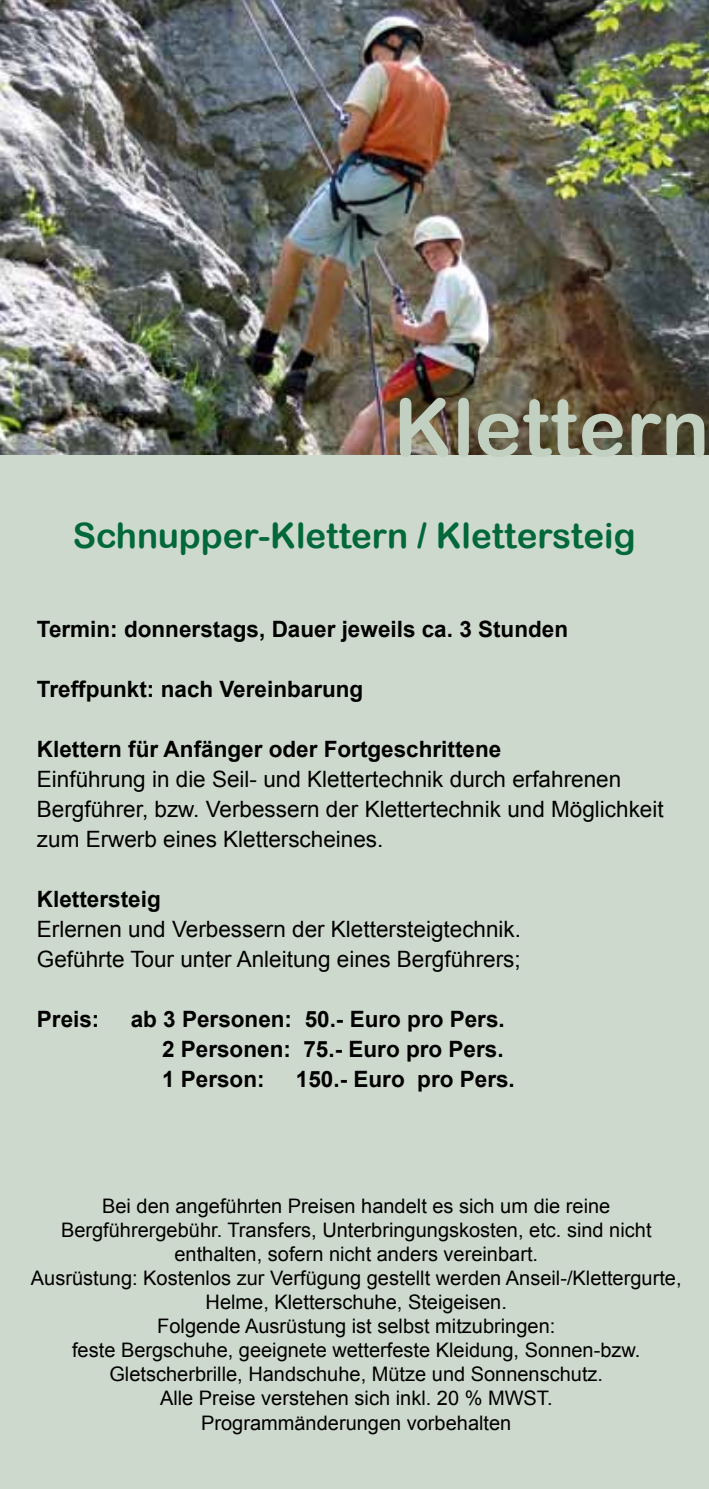
<style>
.page{position:relative;width:709px;height:1489px;background:#fff}
.page>*{position:absolute;margin:0;border:0;box-sizing:border-box;transform-origin:0 0}
.t1{font:80px "Arial Rounded MT Bold";color:#c2d0c1}
.t2{font:35px "Arial Rounded MT Bold";color:#006839}
.t3{font:22.5px/30px "Arial";color:#000}
.t4{font:700 22.5px/30px "Arial";color:#000;text-align:justify}
.t5{font:20px/24px "Arial";color:#000;text-align:center}
</style>
<div class="page">
<div style="left:0;top:0;width:709px;height:1488px;background:#ced9cd"></div>
<img style="left:0;top:0;width:709px;height:454px">
<h1 class="t1" style="left:393px;top:380px;width:317px">Klettern</h1>
<h2 class="t2" style="left:73px;top:515px;width:564px">Schnupper-Klettern / Klettersteig</h2>
<p class="t4" style="left:37px;top:614px;width:532px">Termin: donnerstags, Dauer jeweils ca. 3 Stunden</p>
<p class="t4" style="left:37px;top:674px;width:328px">Treffpunkt: nach Vereinbarung</p>
<p class="t4" style="left:37px;top:734px;width:466px">Klettern für Anfänger oder Fortgeschrittene</p>
<p class="t3" style="left:37px;top:764px;width:628px">Einführung in die Seil- und Klettertechnik durch erfahrenen<br>Bergführer, bzw. Verbessern der Klettertechnik und Möglichkeit zum Erwerb eines Kletterscheines.</p>
<p class="t4" style="left:37px;top:884px;width:125px">Klettersteig</p>
<p class="t3" style="left:37px;top:914px;width:485px">Erlernen und Verbessern der Klettersteigtechnik.<br>Geführte Tour unter Anleitung eines Bergführers;</p>
<p class="t4" style="left:37px;top:1004px;width:64px">Preis:</p>
<p class="t4" style="left:162px;top:1004px;width:344px;text-indent:-31px">ab 3 Personen: 50.- Euro pro Pers.<br>2 Personen: 75.- Euro pro Pers.<br>1 Person:</p>
<p class="t4" style="left:296px;top:1064px;width:220px">150.- Euro pro Pers.</p>
<p class="t5" style="left:31px;top:1194px;width:652px">Bei den angeführten Preisen handelt es sich um die reine Bergführergebühr. Transfers, Unterbringungskosten, etc. sind nicht enthalten, sofern nicht anders vereinbart.<br>Ausrüstung: Kostenlos zur Verfügung gestellt werden Anseil-/Klettergurte, Helme, Kletterschuhe, Steigeisen.<br>Folgende Ausrüstung ist selbst mitzubringen:<br>feste Bergschuhe, geeignete wetterfeste Kleidung, Sonnen-bzw.<br>Gletscherbrille, Handschuhe, Mütze und Sonnenschutz.<br>Alle Preise verstehen sich inkl. 20 % MWST.<br>Programmänderungen vorbehalten</p>
</div>
